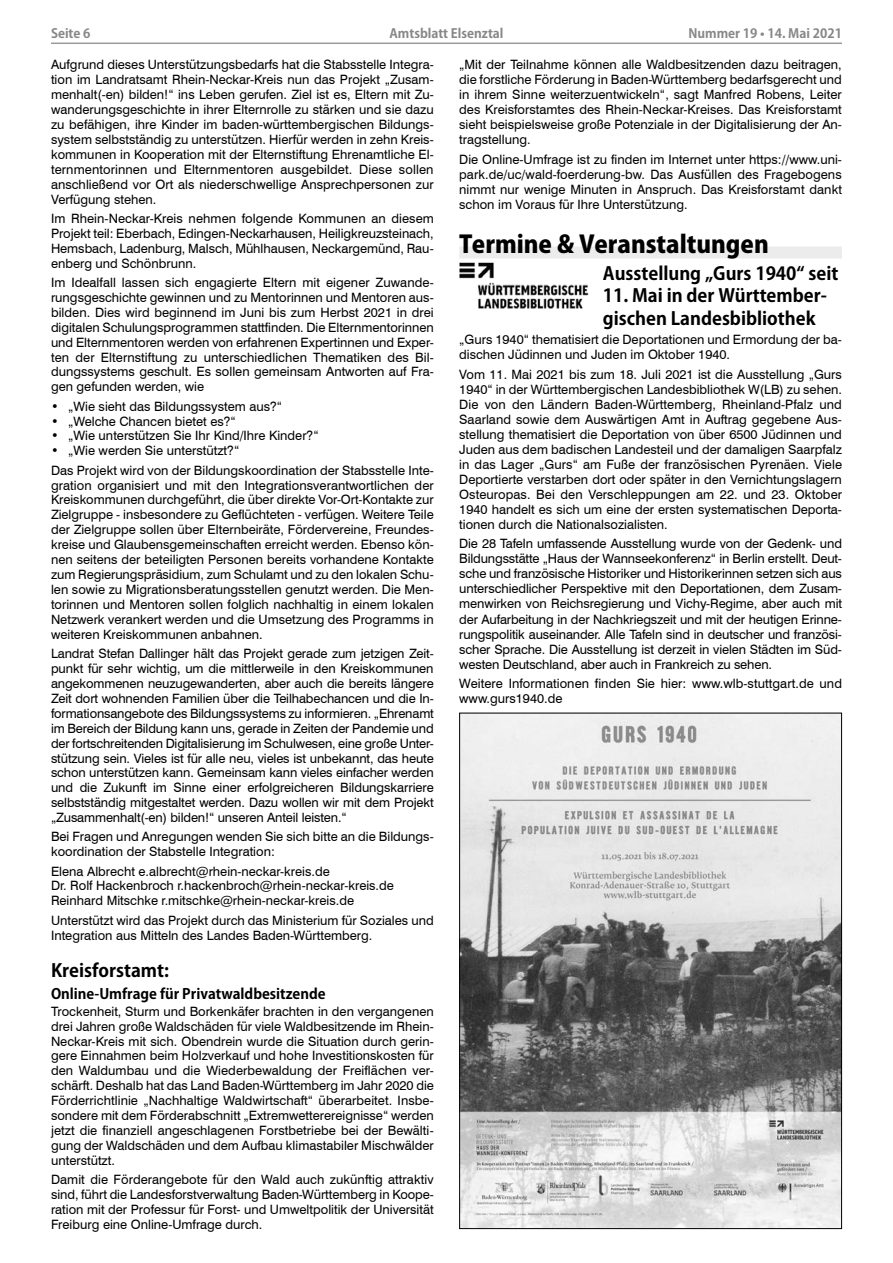
<style>
.page{position:relative;width:893px;height:1263px;background:#fff}
.page>*{position:absolute;margin:0;border:0;box-sizing:border-box;transform-origin:0 0}
.t1{font:800 24px "Koz Go Pro";color:#000}
.t2{font:700 18px/22.6px "Koz Go Pro";color:#000}
.t3{font:700 14.25px "Koz Go Pro";color:#000}
.t4{font:12.9px/15px "Swiss 721 BT";color:#000;text-align:justify}
.t5{font:700 12.75px "Koz Go Pro";color:#878787}
</style>
<div class="page">
<hr style="left:51px;top:43px;width:791px;height:1px;background:#9c9c9c">
<div style="left:459px;top:246px;width:383px;height:12px;background:#ececec"></div>
<img style="left:459px;top:262px;width:130px;height:46px">
<img style="left:461px;top:715px;width:379px;height:512px">
<p class="t5" style="left:51px;top:25px;width:41px">Seite 6</p>
<p class="t5" style="left:389px;top:25px;width:116px">Amtsblatt Elsenztal</p>
<p class="t5" style="left:688px;top:25px;width:155px">Nummer 19 • 14. Mai 2021</p>
<p class="t4" style="left:51px;top:57px;width:384px">Aufgrund dieses Unterstützungsbedarfs hat die Stabsstelle Integra&shy;tion im Landratsamt Rhein-Neckar-Kreis nun das Projekt „Zusam&shy;menhalt(-en) bilden!“ ins Leben gerufen. Ziel ist es, Eltern mit Zu&shy;wanderungsgeschichte in ihrer Elternrolle zu stärken und sie dazu zu befähigen, ihre Kinder im baden-württembergischen Bildungs&shy;system selbstständig zu unterstützen. Hierfür werden in zehn Kreis&shy;kommunen in Kooperation mit der Elternstiftung Ehrenamtliche El&shy;ternmentorinnen und Elternmentoren ausgebildet. Diese sollen anschließend vor Ort als niederschwellige Ansprechpersonen zur Verfügung stehen.</p>
<p class="t4" style="left:51px;top:211px;width:384px">Im Rhein-Neckar-Kreis nehmen folgende Kommunen an diesem Projekt teil: Eberbach, Edingen-Neckarhausen, Heiligkreuzsteinach, Hemsbach, Ladenburg, Malsch, Mühlhausen, Neckargemünd, Rau&shy;enberg und Schönbrunn.</p>
<p class="t4" style="left:51px;top:275px;width:384px">Im Idealfall lassen sich engagierte Eltern mit eigener Zuwande&shy;rungsgeschichte gewinnen und zu Mentorinnen und Mentoren aus&shy;bilden. Dies wird beginnend im Juni bis zum Herbst 2021 in drei digitalen Schulungsprogrammen stattfinden. Die Elternmentorinnen und Elternmentoren werden von erfahrenen Expertinnen und Exper&shy;ten der Elternstiftung zu unterschiedlichen Thematiken des Bil&shy;dungssystems geschult. Es sollen gemeinsam Antworten auf Fra&shy;gen gefunden werden, wie</p>
<p class="t4" style="left:51px;top:398px;width:233px">• „Wie sieht das Bildungssystem aus?“</p>
<p class="t4" style="left:51px;top:413px;width:186px">• „Welche Chancen bietet es?“</p>
<p class="t4" style="left:51px;top:428px;width:269px">• „Wie unterstützen Sie Ihr Kind/Ihre Kinder?“</p>
<p class="t4" style="left:51px;top:441px;width:384px;line-height:19.2px">• „Wie werden Sie unterstützt?“<br>Das Projekt wird von der Bildungskoordination der Stabsstelle Inte-</p>
<p class="t4" style="left:51px;top:477px;width:384px">gration organisiert und mit den Integrationsverantwortlichen der Kreiskommunen durchgeführt, die über direkte Vor-Ort-Kontakte zur Zielgruppe - insbesondere zu Geflüchteten - verfügen. Weitere Teile der Zielgruppe sollen über Elternbeiräte, Fördervereine, Freundes&shy;kreise und Glaubensgemeinschaften erreicht werden. Ebenso kön&shy;nen seitens der beteiligten Personen bereits vorhandene Kontakte zum Regierungspräsidium, zum Schulamt und zu den lokalen Schu&shy;len sowie zu Migrationsberatungsstellen genutzt werden. Die Men&shy;torinnen und Mentoren sollen folglich nachhaltig in einem lokalen Netzwerk verankert werden und die Umsetzung des Programms in weiteren Kreiskommunen anbahnen.</p>
<p class="t4" style="left:51px;top:646px;width:384px">Landrat Stefan Dallinger hält das Projekt gerade zum jetzigen Zeit&shy;punkt für sehr wichtig, um die mittlerweile in den Kreiskommunen angekommenen neuzugewanderten, aber auch die bereits längere Zeit dort wohnenden Familien über die Teilhabechancen und die In&shy;formationsangebote des Bildungssystems zu informieren. „Ehrenamt im Bereich der Bildung kann uns, gerade in Zeiten der Pandemie und der fortschreitenden Digitalisierung im Schulwesen, eine große Unter&shy;stützung sein. Vieles ist für alle neu, vieles ist unbekannt, das heute schon unterstützen kann. Gemeinsam kann vieles einfacher werden und die Zukunft im Sinne einer erfolgreicheren Bildungskarriere selbstständig mitgestaltet werden. Dazu wollen wir mit dem Projekt „Zusammenhalt(-en) bilden!“ unseren Anteil leisten.“</p>
<p class="t4" style="left:51px;top:829px;width:384px">Bei Fragen und Anregungen wenden Sie sich bitte an die Bildungs&shy;koordination der Stabstelle Integration:</p>
<p class="t4" style="left:51px;top:863px;width:344px;text-align:left">Elena Albrecht e.albrecht@rhein-neckar-kreis.de<br>Dr. Rolf Hackenbroch r.hackenbroch@rhein-neckar-kreis.de<br>Reinhard Mitschke r.mitschke@rhein-neckar-kreis.de</p>
<p class="t4" style="left:51px;top:912px;width:384px">Unterstützt wird das Projekt durch das Ministerium für Soziales und<br>Integration aus Mitteln des Landes Baden-Württemberg.</p>
<h2 class="t2" style="left:51px;top:960px;width:119px">Kreisforstamt:</h2>
<p class="t3" style="left:51px;top:984px;width:276px">Online-Umfrage für Privatwaldbesitzende</p>
<p class="t4" style="left:51px;top:1003px;width:384px">Trockenheit, Sturm und Borkenkäfer brachten in den vergangenen drei Jahren große Waldschäden für viele Waldbesitzende im Rhein-Neckar-Kreis mit sich. Obendrein wurde die Situation durch gerin&shy;gere Einnahmen beim Holzverkauf und hohe Investitionskosten für den Waldumbau und die Wiederbewaldung der Freiflächen ver&shy;schärft. Deshalb hat das Land Baden-Württemberg im Jahr 2020 die Förderrichtlinie „Nachhaltige Waldwirtschaft“ überarbeitet. Insbe&shy;sondere mit dem Förderabschnitt „Extremwetterereignisse“ werden jetzt die finanziell angeschlagenen Forstbetriebe bei der Bewälti&shy;gung der Waldschäden und dem Aufbau klimastabiler Mischwälder unterstützt.</p>
<p class="t4" style="left:51px;top:1172px;width:384px">Damit die Förderangebote für den Wald auch zukünftig attraktiv sind, führt die Landesforstverwaltung Baden-Württemberg in Koope&shy;ration mit der Professur für Forst- und Umweltpolitik der Universität Freiburg eine Online-Umfrage durch.</p>
<p class="t4" style="left:459px;top:57px;width:384px">„Mit der Teilnahme können alle Waldbesitzenden dazu beitragen, die forstliche Förderung in Baden-Württemberg bedarfsgerecht und in ihrem Sinne weiterzuentwickeln“, sagt Manfred Robens, Leiter des Kreisforstamtes des Rhein-Neckar-Kreises. Das Kreisforstamt sieht beispielsweise große Potenziale in der Digitalisierung der An&shy;tragstellung.</p>
<p class="t4" style="left:459px;top:152px;width:384px">Die Online-Umfrage ist zu finden im Internet unter https://www.uni&shy;park.de/uc/wald-foerderung-bw. Das Ausfüllen des Fragebogens nimmt nur wenige Minuten in Anspruch. Das Kreisforstamt dankt schon im Voraus für Ihre Unterstützung.</p>
<h1 class="t1" style="left:459px;top:228px;width:311px">Termine &amp; Veranstaltungen</h1>
<h2 class="t2" style="left:603px;top:263px;width:237px">Ausstellung „Gurs 1940“ seit</h2>
<h2 class="t2" style="left:603px;top:286px;width:226px">11. Mai in der Württember&shy;gischen Landesbibliothek</h2>
<p class="t4" style="left:459px;top:332px;width:384px">„Gurs 1940“ thematisiert die Deportationen und Ermordung der ba&shy;dischen Jüdinnen und Juden im Oktober 1940.</p>
<p class="t4" style="left:459px;top:367px;width:384px">Vom 11. Mai 2021 bis zum 18. Juli 2021 ist die Ausstellung „Gurs 1940“ in der Württembergischen Landesbibliothek W(LB) zu sehen.<br>Die von den Ländern Baden-Württemberg, Rheinland-Pfalz und Saarland sowie dem Auswärtigen Amt in Auftrag gegebene Aus&shy;stellung thematisiert die Deportation von über 6500 Jüdinnen und Juden aus dem badischen Landesteil und der damaligen Saarpfalz in das Lager „Gurs“ am Fuße der französischen Pyrenäen. Viele Deportierte verstarben dort oder später in den Vernichtungslagern Osteuropas. Bei den Verschleppungen am 22. und 23. Oktober 1940 handelt es sich um eine der ersten systematischen Deporta&shy;tionen durch die Nationalsozialisten.</p>
<p class="t4" style="left:459px;top:536px;width:384px">Die 28 Tafeln umfassende Ausstellung wurde von der Gedenk- und Bildungsstätte „Haus der Wannseekonferenz“ in Berlin erstellt. Deut&shy;sche und französische Historiker und Historikerinnen setzen sich aus unterschiedlicher Perspektive mit den Deportationen, dem Zusam&shy;menwirken von Reichsregierung und Vichy-Regime, aber auch mit der Aufarbeitung in der Nachkriegszeit und mit der heutigen Erinne&shy;rungspolitik auseinander. Alle Tafeln sind in deutscher und französi&shy;scher Sprache. Die Ausstellung ist derzeit in vielen Städten im Süd&shy;westen Deutschland, aber auch in Frankreich zu sehen.</p>
<p class="t4" style="left:459px;top:676px;width:384px">Weitere Informationen finden Sie hier: www.wlb-stuttgart.de und www.gurs1940.de</p>
</div>
